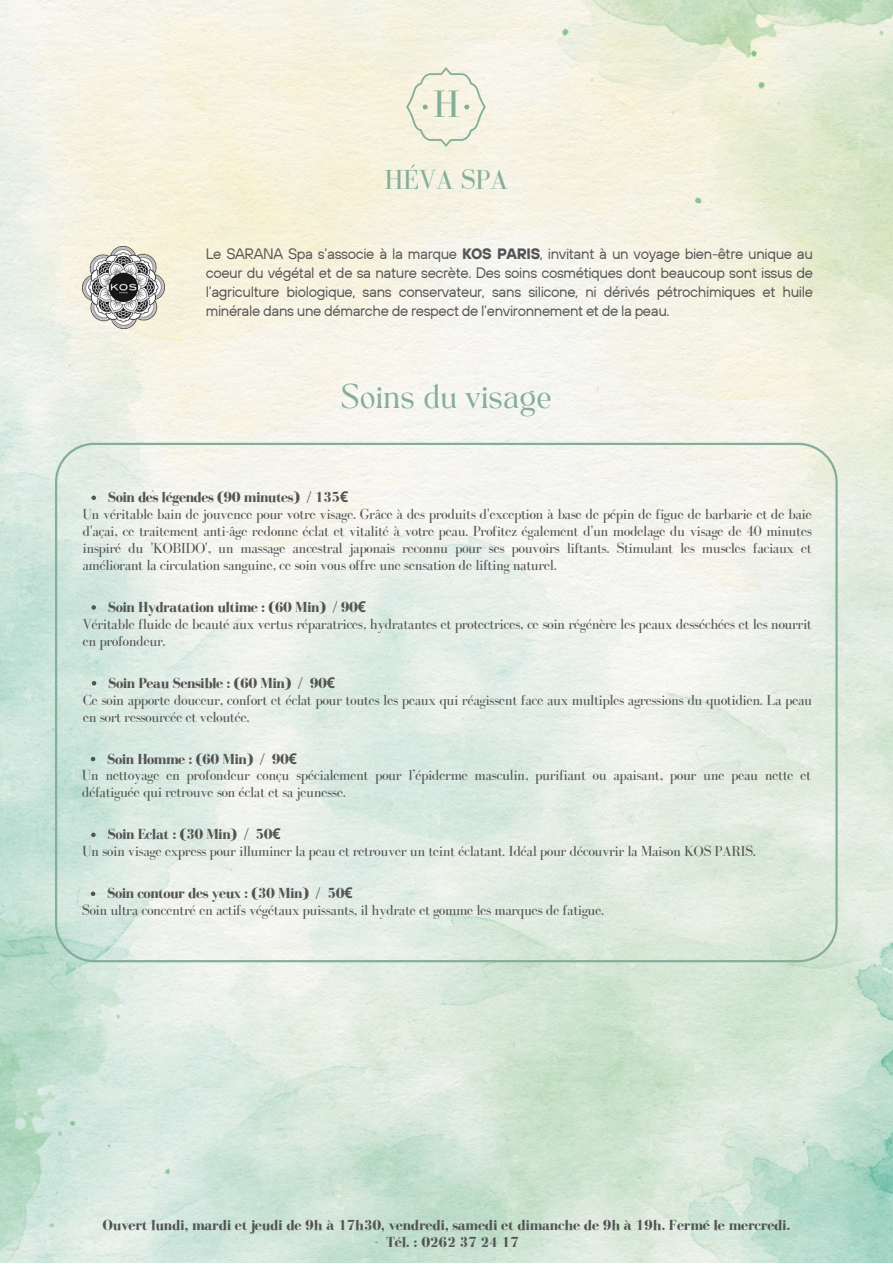
<style>
.page{position:relative;width:893px;height:1264px;background:#fff}
.page>*{position:absolute;margin:0;border:0;box-sizing:border-box;transform-origin:0 0}
.t1{font:39.3px "Bodoni FLF";color:#84ae9a}
.t2{font:28.35px "Bodoni FLF";letter-spacing:-.025em;color:#84ae9a}
.t3{font:24px "TAN Angleton";letter-spacing:-.05em;color:#84ae9a}
.t4{font:15px/16.8px "Bodoni FLF";letter-spacing:-.035em;color:#545454}
.t5{font:15px/19px "TT Hoves";letter-spacing:-.025em;color:#545454;text-align:justify}
.t6{font:700 15px "Bodoni FLF";letter-spacing:-.035em;color:#545454}
.s1{font-weight:700}
.s2{font-family:"Noto Sans"}
</style>
<div class="page">
<img style="left:0;top:0;width:892px;height:1262px">
<svg style="left:55px;top:443px;width:782px;height:519px"></svg>
<svg style="left:91px;top:605px;width:5px;height:4px"></svg>
<svg style="left:91px;top:495px;width:5px;height:5px"></svg>
<svg style="left:92px;top:681px;width:4px;height:4px"></svg>
<svg style="left:91px;top:832px;width:5px;height:5px"></svg>
<svg style="left:91px;top:756px;width:4px;height:5px"></svg>
<svg style="left:91px;top:891px;width:4px;height:5px"></svg>
<img style="left:367px;top:27px;width:158px;height:159px">
<img style="left:83px;top:246px;width:82px;height:82px">
<p class="t1" style="left:433px;top:83px;width:28px">H</p>
<p class="t2" style="left:384px;top:164px;width:126px">HÉVA SPA</p>
<p class="t5" style="left:206px;top:244px;width:608px">Le SARANA Spa s’associe à la marque <span class="s1">KOS PARIS</span>, invitant à un voyage bien-être unique au coeur du végétal et de sa nature secrète. Des soins cosmétiques dont beaucoup sont issus de l’agriculture biologique, sans conservateur, sans silicone, ni dérivés pétrochimiques et huile minérale dans une démarche de respect de l’environnement et de la peau.</p>
<p class="t3" style="left:340px;top:383px;width:213px">Soins du visage</p>
<p class="t6" style="left:108px;top:489px;width:242px">Soin des légendes (90 minutes) / 135<span class="s2">€</span></p>
<p class="t4" style="left:82px;top:505px;width:731px;text-align:justify">Un véritable bain de jouvence pour votre visage. Grâce à des produits d'exception à base de pépin de figue de barbarie et de baie d'açai, ce traitement anti-âge redonne éclat et vitalité à votre peau. Profitez également d'un modelage du visage de 40 minutes inspiré du 'KOBIDO', un massage ancestral japonais reconnu pour ses pouvoirs liftants. Stimulant les muscles faciaux et améliorant la circulation sanguine, ce soin vous offre une sensation de lifting naturel.</p>
<p class="t6" style="left:108px;top:599px;width:259px">Soin Hydratation ultime : (60 Min) / 90<span class="s2">€</span></p>
<p class="t4" style="left:82px;top:615px;width:731px">Véritable fluide de beauté aux vertus réparatrices, hydratantes et protectrices, ce soin régénère les peaux desséchées et les nourrit en profondeur.</p>
<p class="t6" style="left:108px;top:674px;width:228px">Soin Peau Sensible : (60 Min) / 90<span class="s2">€</span></p>
<p class="t4" style="left:83px;top:691px;width:731px">Ce soin apporte douceur, confort et éclat pour toutes les peaux qui réagissent face aux multiples agressions du quotidien. La peau en sort ressourcée et veloutée.</p>
<p class="t6" style="left:107px;top:750px;width:191px">Soin Homme : (60 Min) / 90<span class="s2">€</span></p>
<p class="t4" style="left:82px;top:767px;width:731px">Un nettoyage en profondeur conçu spécialement pour l’épiderme masculin, purifiant ou apaisant, pour une peau nette et défatiguée qui retrouve son éclat et sa jeunesse.</p>
<p class="t6" style="left:108px;top:826px;width:175px">Soin Eclat : (30 Min) / 50<span class="s2">€</span></p>
<p class="t4" style="left:82px;top:842px;width:675px">Un soin visage express pour illuminer la peau et retrouver un teint éclatant. Idéal pour découvrir la Maison KOS PARIS.</p>
<p class="t6" style="left:107px;top:885px;width:247px">Soin contour des yeux : (30 Min) / 50<span class="s2">€</span></p>
<p class="t4" style="left:82px;top:901px;width:524px">Soin ultra concentré en actifs végétaux puissants, il hydrate et gomme les marques de fatigue.</p>
<p class="t6" style="left:103px;top:1216px;width:689px">Ouvert lundi, mardi et jeudi de 9h à 17h30, vendredi, samedi et dimanche de 9h à 19h. Fermé le mercredi.</p>
<p class="t6" style="left:374px;top:1233px;width:146px">- Tél. : 0262 37 24 17</p>
</div>
